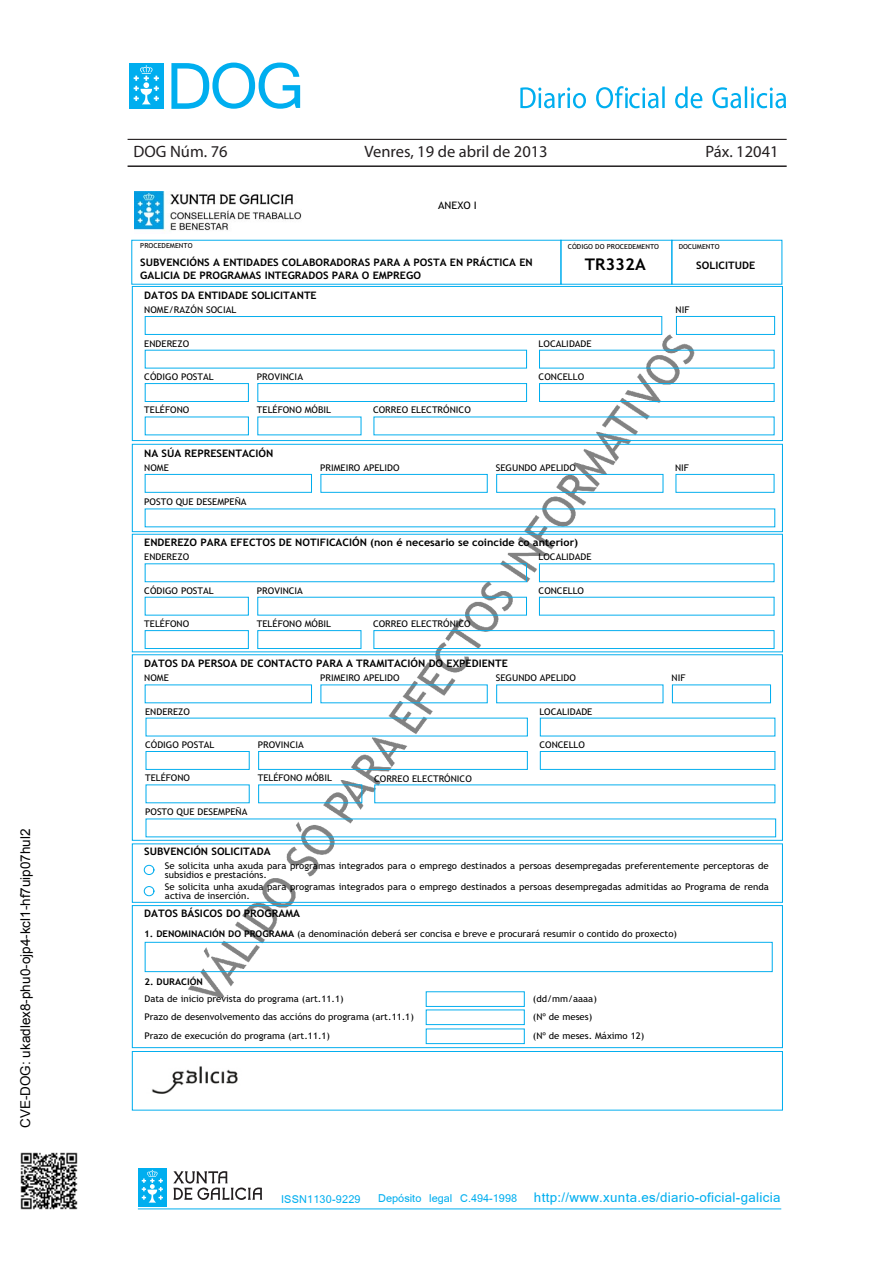
<style>
.page{position:relative;width:893px;height:1263px;background:#fff}
.page>*{position:absolute;margin:0;border:0;box-sizing:border-box;transform-origin:0 0}
.t1{font:21.15px "Kartika";letter-spacing:.015em;color:#00aeef}
.t2{font:16.5px "Myriad Pro";color:#231f20}
.t3{font:700 16.05px "Trebuchet MS";color:#000;scale:1.05 1}
.t4{font:13.5px "Arial";color:#000}
.t5{font:700 10.35px/12.5px "Trebuchet MS";color:#000;scale:1.05 1}
.t6{font:10.35px "Trebuchet MS";color:#000;scale:1.05 1}
.t7{font:9.15px/9.1px "Trebuchet MS";color:#000;scale:1.05 1}
.t8{font:6.9px "Trebuchet MS";color:#000;scale:1.05 1}
.s1{font-weight:700}
.s2{font-size:17.25px}
</style>
<div class="page">
<hr style="left:128px;top:139px;width:659px;height:1px;background:#231f20">
<hr style="left:128px;top:165px;width:659px;height:2px;background:#231f20">
<svg style="left:520px;top:86px;width:266px;height:22px"></svg>
<div style="left:129px;top:63px;width:35px;height:46px;background:#00aeef"></div>
<svg style="left:134px;top:65px;width:25px;height:39px"></svg>
<svg style="left:171px;top:63px;width:129px;height:46px"></svg>
<div style="left:138px;top:1168px;width:29px;height:38px;background:#00aeef"></div>
<svg style="left:142px;top:1170px;width:21px;height:32px"></svg>
<svg style="left:173px;top:1171px;width:89px;height:29px"></svg>
<hr style="left:138px;top:1208px;width:643px;height:1px;background:#00aeef">
<img style="left:134px;top:191px;width:168px;height:40px">
<div style="left:132px;top:1051px;width:651px;height:59px;border:1px solid #00adee"></div>
<img style="left:152px;top:1066px;width:86px;height:28px">
<img style="left:166px;top:316px;width:563px;height:733px">
<div style="left:145px;top:316px;width:517px;height:19px;border:1px solid #00adee"></div>
<div style="left:676px;top:316px;width:99px;height:19px;border:1px solid #00adee"></div>
<div style="left:145px;top:383px;width:104px;height:19px;border:1px solid #00adee"></div>
<div style="left:257px;top:383px;width:270px;height:19px;border:1px solid #00adee"></div>
<hr style="left:539px;top:383px;width:235px;height:1px;background:#00adee">
<hr style="left:539px;top:401px;width:235px;height:1px;background:#00adee">
<svg style="left:774px;top:383px;width:1px;height:19px"></svg>
<svg style="left:539px;top:383px;width:1px;height:19px"></svg>
<svg style="left:132px;top:416px;width:651px;height:92px"></svg>
<div style="left:145px;top:474px;width:167px;height:19px;border:1px solid #00adee"></div>
<div style="left:321px;top:474px;width:167px;height:19px;border:1px solid #00adee"></div>
<div style="left:496px;top:474px;width:167px;height:19px;border:1px solid #00adee"></div>
<div style="left:676px;top:474px;width:98px;height:19px;border:1px solid #00adee"></div>
<svg style="left:132px;top:508px;width:651px;height:122px"></svg>
<hr style="left:539px;top:597px;width:235px;height:1px;background:#00adee">
<hr style="left:539px;top:615px;width:235px;height:1px;background:#00adee">
<svg style="left:774px;top:597px;width:1px;height:18px"></svg>
<svg style="left:539px;top:598px;width:1px;height:17px"></svg>
<svg style="left:132px;top:630px;width:651px;height:211px"></svg>
<div style="left:146px;top:751px;width:104px;height:19px;border:1px solid #00adee"></div>
<div style="left:258px;top:751px;width:270px;height:19px;border:1px solid #00adee"></div>
<hr style="left:540px;top:751px;width:235px;height:1px;background:#00adee">
<hr style="left:540px;top:769px;width:235px;height:1px;background:#00adee">
<svg style="left:775px;top:751px;width:1px;height:19px"></svg>
<svg style="left:540px;top:752px;width:1px;height:18px"></svg>
<div style="left:132px;top:843px;width:651px;height:60px;border:1px solid #00adef"></div>
<div style="left:144px;top:865px;width:10px;height:10px;background:#fff;border:1px solid #00adef;border-radius:50%"></div>
<div style="left:144px;top:886px;width:10px;height:10px;background:#fff;border:1px solid #00adef;border-radius:50%"></div>
<div style="left:132px;top:905px;width:651px;height:143px;border:1px solid #00adee"></div>
<div style="left:145px;top:942px;width:627px;height:30px;border:1px solid #00adee"></div>
<div style="left:426px;top:991px;width:99px;height:16px;border:1px solid #00adee"></div>
<div style="left:426px;top:1010px;width:99px;height:15px;border:1px solid #00adee"></div>
<div style="left:426px;top:1029px;width:99px;height:15px;border:1px solid #00adee"></div>
<img style="left:20px;top:1152px;width:58px;height:58px">
<h3 class="t4" style="left:20px;top:1128px;width:301px;rotate:-90deg">CVE-DOG: ukadlex8-phu0-ojp4-kcl1-hf7uip07hul2</h3>
<h2 class="t2" style="left:134px;top:141px;width:96px">DOG Núm. 76</h2>
<h2 class="t2" style="left:364px;top:141px;width:185px">Venres, 19 de abril de 2013</h2>
<h2 class="t2" style="left:705px;top:141px;width:75px">Páx. 12041</h2>
<p class="t6" style="left:438px;top:199px;width:38px">ANEXO I</p>
<p class="t8" style="left:140px;top:241px;width:51px">PROCEDEMENTO</p>
<p class="t5" style="left:140px;top:256px;width:375px">SUBVENCIÓNS A ENTIDADES COLABORADORAS PARA A POSTA EN PRÁCTICA EN<br>GALICIA DE PROGRAMAS INTEGRADOS PARA O EMPREGO</p>
<p class="t8" style="left:568px;top:243px;width:88px">CÓDIGO DO PROCEDEMENTO</p>
<p class="t3" style="left:585px;top:254px;width:60px">TR332A</p>
<p class="t8" style="left:679px;top:242px;width:41px">DOCUMENTO</p>
<p class="t5" style="left:696px;top:259px;width:58px">SOLICITUDE</p>
<p class="t5" style="left:144px;top:289px;width:166px">DATOS DA ENTIDADE SOLICITANTE</p>
<p class="t7" style="left:144px;top:305px;width:89px">NOME/RAZÓN SOCIAL</p>
<p class="t7" style="left:676px;top:305px;width:15px">NIF</p>
<p class="t7" style="left:144px;top:339px;width:44px">ENDEREZO</p>
<p class="t7" style="left:539px;top:339px;width:52px">LOCALIDADE</p>
<p class="t7" style="left:144px;top:372px;width:68px">CÓDIGO POSTAL</p>
<p class="t7" style="left:257px;top:372px;width:45px">PROVINCIA</p>
<p class="t7" style="left:539px;top:372px;width:45px">CONCELLO</p>
<p class="t7" style="left:144px;top:406px;width:44px">TELÉFONO</p>
<p class="t7" style="left:257px;top:406px;width:72px">TELÉFONO MÓBIL</p>
<p class="t7" style="left:373px;top:406px;width:95px">CORREO ELECTRÓNICO</p>
<p class="t5" style="left:144px;top:447px;width:125px">NA SÚA REPRESENTACIÓN</p>
<p class="t7" style="left:144px;top:463px;width:25px">NOME</p>
<p class="t7" style="left:320px;top:463px;width:77px">PRIMEIRO APELIDO</p>
<p class="t7" style="left:496px;top:463px;width:78px">SEGUNDO APELIDO</p>
<p class="t7" style="left:675px;top:463px;width:15px">NIF</p>
<p class="t7" style="left:144px;top:498px;width:99px">POSTO QUE DESEMPEÑA</p>
<p class="t5" style="left:144px;top:536px;width:415px">ENDEREZO PARA EFECTOS DE NOTIFICACIÓN (non é necesario se coincide co anterior)</p>
<p class="t7" style="left:144px;top:553px;width:44px">ENDEREZO</p>
<p class="t7" style="left:539px;top:553px;width:52px">LOCALIDADE</p>
<p class="t7" style="left:144px;top:586px;width:68px">CÓDIGO POSTAL</p>
<p class="t7" style="left:257px;top:586px;width:45px">PROVINCIA</p>
<p class="t7" style="left:539px;top:586px;width:45px">CONCELLO</p>
<p class="t7" style="left:144px;top:619px;width:44px">TELÉFONO</p>
<p class="t7" style="left:257px;top:619px;width:72px">TELÉFONO MÓBIL</p>
<p class="t7" style="left:373px;top:619px;width:95px">CORREO ELECTRÓNICO</p>
<p class="t5" style="left:144px;top:657px;width:348px">DATOS DA PERSOA DE CONTACTO PARA A TRAMITACIÓN DO EXPEDIENTE</p>
<p class="t7" style="left:144px;top:674px;width:25px">NOME</p>
<p class="t7" style="left:320px;top:674px;width:77px">PRIMEIRO APELIDO</p>
<p class="t7" style="left:496px;top:674px;width:78px">SEGUNDO APELIDO</p>
<p class="t7" style="left:671px;top:674px;width:15px">NIF</p>
<p class="t7" style="left:145px;top:707px;width:44px">ENDEREZO</p>
<p class="t7" style="left:539px;top:707px;width:52px">LOCALIDADE</p>
<p class="t7" style="left:145px;top:740px;width:68px">CÓDIGO POSTAL</p>
<p class="t7" style="left:258px;top:740px;width:45px">PROVINCIA</p>
<p class="t7" style="left:539px;top:740px;width:45px">CONCELLO</p>
<p class="t7" style="left:145px;top:774px;width:44px">TELÉFONO</p>
<p class="t7" style="left:258px;top:774px;width:72px">TELÉFONO MÓBIL</p>
<p class="t7" style="left:374px;top:774px;width:95px">CORREO ELECTRÓNICO</p>
<p class="t7" style="left:145px;top:808px;width:99px">POSTO QUE DESEMPEÑA</p>
<p class="t5" style="left:144px;top:845px;width:122px">SUBVENCIÓN SOLICITADA</p>
<p class="t7" style="left:165px;top:861px;width:577px">Se solicita unha axuda para programas integrados para o emprego destinados a persoas desempregadas preferentemente perceptoras de subsidios e prestacións.</p>
<p class="t7" style="left:165px;top:882px;width:577px">Se solicita unha axuda para programas integrados para o emprego destinados a persoas desempregadas admitidas ao Programa de renda activa de inserción.</p>
<p class="t5" style="left:144px;top:907px;width:150px">DATOS BÁSICOS DO PROGRAMA</p>
<p class="t7" style="left:144px;top:929px;width:509px"><span class="s1">1. DENOMINACIÓN DO PROGRAMA</span> (a denominación deberá ser concisa e breve e procurará resumir o contido do proxecto)</p>
<p class="t7" style="left:144px;top:974px;width:191px;line-height:16.5px"><span class="s1">2. DURACIÓN<br></span>Data de inicio prevista do programa (art.11.1)</p>
<p class="t7" style="left:533px;top:994px;width:63px">(dd/mm/aaaa)</p>
<p class="t7" style="left:144px;top:1012px;width:258px">Prazo de desenvolvemento das accións do programa (art.11.1)</p>
<p class="t7" style="left:533px;top:1012px;width:58px">(Nº de meses)</p>
<p class="t7" style="left:144px;top:1031px;width:178px">Prazo de execución do programa (art.11.1)</p>
<p class="t7" style="left:533px;top:1031px;width:108px">(Nº de meses. Máximo 12)</p>
<h1 class="t1" style="left:281px;top:1187px;width:501px"><span class="s2">ISSN1130-9229 Depósito legal C.494-1998</span> http://www.xunta.es/diario-oficial-galicia</h1>
</div>
